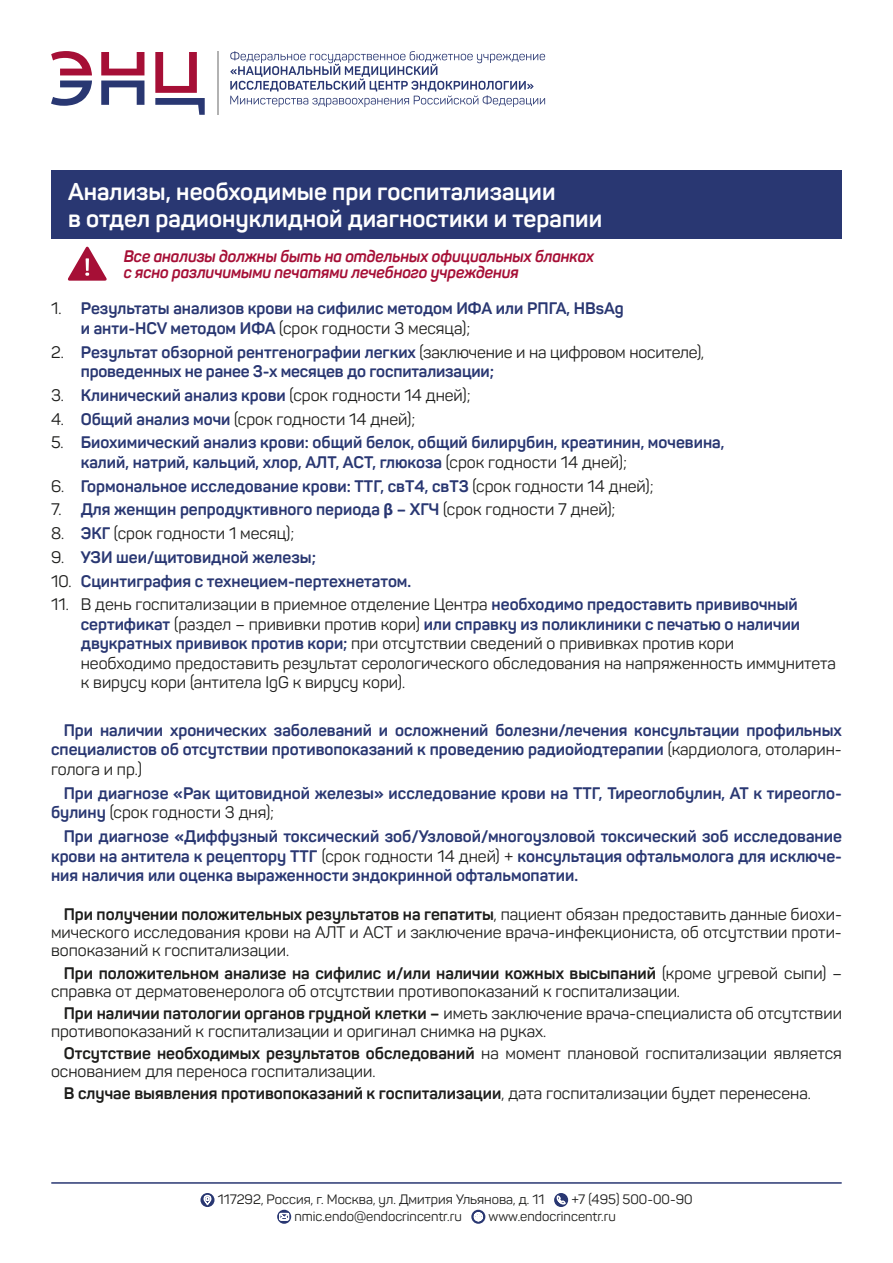
<style>
.page{position:relative;width:893px;height:1263px;background:#fff}
.page>*{position:absolute;margin:0;border:0;box-sizing:border-box;transform-origin:0 0}
.t1{font:700 24px/27px "Panton";color:#fff}
.t2{font:16.5px/18px "Panton";color:#1d1d1b}
.t3{font:700 16.5px/19.5px "Panton";color:#293772}
.t4{font:italic 700 16.5px/16.5px "Panton";letter-spacing:-.01em;color:#a60f36}
.t5{font:700 16.5px "Panton";color:#1d1d1b}
.t6{font:13.5px "Panton";color:#1d1d1b}
.s1{font-weight:400;color:#1d1d1b}
.s2{font-weight:700;color:#293772}
.s3{font-family:"Myriad Pro"}
.s4{font-weight:700}
.s5{font-weight:400}
</style>
<div class="page">
<svg style="left:101px;top:52px;width:43px;height:23px"></svg>
<svg style="left:51px;top:51px;width:41px;height:24px"></svg>
<svg style="left:101px;top:81px;width:43px;height:24px"></svg>
<svg style="left:51px;top:81px;width:41px;height:25px"></svg>
<svg style="left:155px;top:52px;width:50px;height:63px"></svg>
<svg style="left:230px;top:51px;width:315px;height:56px"></svg>
<hr style="left:217px;top:51px;width:2px;height:64px;background:#b2b2b2">
<hr style="left:52px;top:1182px;width:789px;height:2px;background:#293772">
<svg style="left:200px;top:1193px;width:14px;height:14px"></svg>
<svg style="left:204px;top:1195px;width:7px;height:10px"></svg>
<svg style="left:554px;top:1193px;width:14px;height:14px"></svg>
<svg style="left:557px;top:1195px;width:9px;height:10px"></svg>
<svg style="left:277px;top:1210px;width:14px;height:14px"></svg>
<svg style="left:279px;top:1213px;width:10px;height:7px"></svg>
<svg style="left:471px;top:1210px;width:14px;height:14px"></svg>
<svg style="left:474px;top:1212px;width:9px;height:9px"></svg>
<div style="left:51px;top:170px;width:791px;height:68px;background:#293772"></div>
<svg style="left:67px;top:246px;width:40px;height:35px"></svg>
<h1 class="t1" style="left:68px;top:177px;width:536px">Анализы, необходимые при госпитализации<br>в отдел радионуклидной диагностики и терапии</h1>
<p class="t4" style="left:124px;top:247px;width:472px">Все анализы должны быть на отдельных официальных бланках с ясно различимыми печатями лечебного учреждения</p>
<p class="t3" style="left:81px;top:299px;width:544px;text-indent:-30px"><span class="s1">1.</span> Результаты анализов крови на сифилис методом ИФА или РПГА, HBsAg и анти-HCV методом ИФА <span class="s1">(срок годности 3 месяца);</span></p>
<p class="t3" style="left:81px;top:342px;width:625px;text-indent:-30px"><span class="s1">2.</span> Результат обзорной рентгенографии легких <span class="s1">(заключение и на цифровом носителе), </span>проведенных не ранее 3-х месяцев до госпитализации;</p>
<p class="t2" style="left:51px;top:386px;width:421px">3. <span class="s2">Клинический анализ крови</span> (срок годности 14 дней);</p>
<p class="t2" style="left:51px;top:410px;width:366px">4. <span class="s2">Общий анализ мочи</span> (срок годности 14 дней);</p>
<p class="t3" style="left:81px;top:433px;width:645px;text-indent:-30px"><span class="s1">5.</span> Биохимический анализ крови: общий белок, общий билирубин, креатинин, мочевина, калий, натрий, кальций, хлор, АЛТ, АСТ, глюкоза <span class="s1">(срок годности 14 дней);</span></p>
<p class="t3" style="left:51px;top:476px;width:604px"><span class="s1">6.</span> Гормональное исследование крови: ТТГ, свТ4, свТ3 <span class="s1">(срок годности 14 дней);</span></p>
<p class="t3" style="left:51px;top:500px;width:566px"><span class="s1">7.</span> Для женщин репродуктивного периода <span class="s3">β</span> – ХГЧ <span class="s1">(срок годности 7 дней);</span></p>
<p class="t2" style="left:51px;top:524px;width:245px">8. <span class="s2">ЭКГ</span> (срок годности 1 месяц);</p>
<p class="t3" style="left:51px;top:547px;width:267px"><span class="s1">9.</span> УЗИ шеи/щитовидной железы;</p>
<p class="t3" style="left:51px;top:571px;width:362px"><span class="s1">10.</span> Сцинтиграфия с технецием-пертехнетатом.</p>
<p class="t2" style="left:81px;top:595px;width:757px;line-height:19.5px;text-indent:-30px">11. В день госпитализации в приемное отделение Центра <span class="s2">необходимо предоставить прививочный сертификат</span> (раздел – прививки против кори) <span class="s2">или справку из поликлиники с печатью о наличии двукратных прививок против кори;</span> при отсутствии сведений о прививках против кори<br>необходимо предоставить результат серологического обследования на напряженность иммунитета к вирусу кори (антитела IgG к вирусу кори).</p>
<p class="t3" style="left:51px;top:720px;width:792px;text-align:justify;text-indent:13px">При наличии хронических заболеваний и осложнений болезни/лечения консультации профильных специалистов об отсутствии противопоказаний к проведению радиойодтерапии <span class="s1">(кардиолога, отоларин&shy;голога и пр.)</span></p>
<p class="t3" style="left:51px;top:783px;width:792px;text-indent:13px">При диагнозе «Рак щитовидной железы» исследование крови на ТТГ, Тиреоглобулин, АТ к тиреогло&shy;булину <span class="s1">(срок годности 3 дня);</span></p>
<p class="t3" style="left:51px;top:826px;width:792px;text-align:justify;text-indent:13px">При диагнозе «Диффузный токсический зоб/Узловой/многоузловой токсический зоб исследование крови на антитела к рецептору ТТГ <span class="s1">(срок годности 14 дней) +</span> консультация офтальмолога для исключе&shy;ния наличия или оценка выраженности эндокринной офтальмопатии.</p>
<p class="t2" style="left:51px;top:905px;width:792px;text-align:justify;text-indent:13px"><span class="s4">При получении положительных результатов на гепатиты</span>, пациент обязан предоставить данные биохи&shy;мического исследования крови на АЛТ и АСТ и заключение врача-инфекциониста, об отсутствии проти&shy;вопоказаний к госпитализации.</p>
<p class="t2" style="left:51px;top:964px;width:792px;text-indent:13px"><span class="s4">При положительном анализе на сифилис и/или наличии кожных высыпаний</span> (кроме угревой сыпи) – справка от дерматовенеролога об отсутствии противопоказаний к госпитализации.</p>
<p class="t2" style="left:51px;top:1004px;width:792px;text-indent:13px"><span class="s4">При наличии патологии органов грудной клетки –</span> иметь заключение врача-специалиста об отсутствии противопоказаний к госпитализации и оригинал снимка на руках.</p>
<p class="t2" style="left:51px;top:1044px;width:792px;text-indent:13px"><span class="s4">Отсутствие необходимых результатов обследований</span> на момент плановой госпитализации является основанием для переноса госпитализации.</p>
<p class="t5" style="left:64px;top:1083px;width:749px">В случае выявления противопоказаний к госпитализации<span class="s5">, дата госпитализации будет перенесена.</span></p>
<p class="t6" style="left:218px;top:1191px;width:328px">117292, Россия, г. Москва, ул. Дмитрия Ульянова, д. 11</p>
<p class="t6" style="left:571px;top:1191px;width:123px">+7 (495) 500-00-90</p>
<p class="t6" style="left:294px;top:1208px;width:169px">nmic.endo@endocrincentr.ru</p>
<p class="t6" style="left:489px;top:1208px;width:129px">www.endocrincentr.ru</p>
</div>
